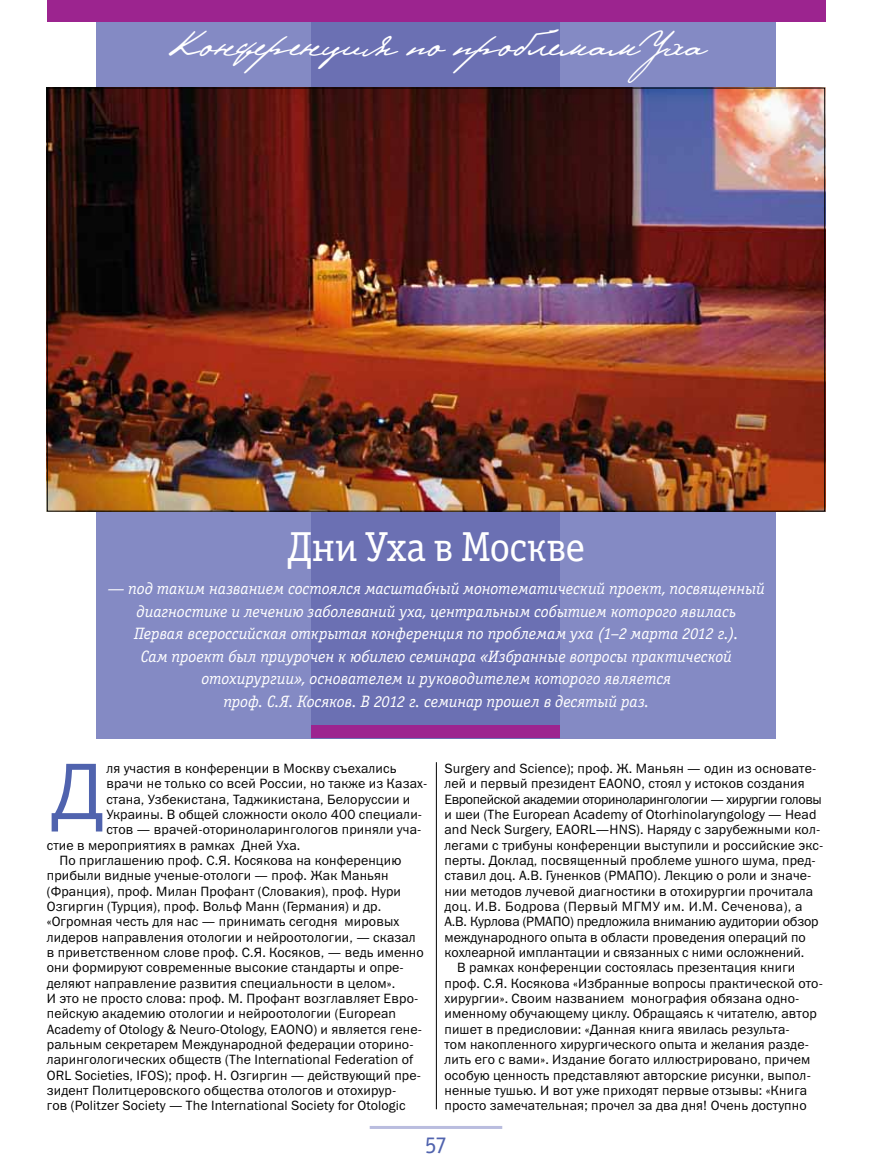
<style>
.page{position:relative;width:872px;height:1170px;background:#fff}
.page>*{position:absolute;margin:0;border:0;box-sizing:border-box;transform-origin:0 0}
.t1{font:80.55px "Franklin Gothic Book C";color:#5063ae}
.t2{font:42px "Officina Serif C";letter-spacing:-.015em;color:#fff}
.t3{font:37.5px "Pushkin";color:#fff}
.t4{font:24px "Officina Serif C";color:#5063ae}
.t5{font:italic 16.5px/22.5px "Officina Serif C";letter-spacing:-.01em;color:#fff;text-align:center}
.t6{font:13.5px "Franklin Gothic Book C";letter-spacing:.01em;color:#000}
.t7{font:13.5px "Franklin Gothic Book C";letter-spacing:-.03em;color:#000}
.t8{font:13.5px "Franklin Gothic Book C";letter-spacing:-.01em;color:#000}
.t9{font:13.5px "Franklin Gothic Book C";letter-spacing:.03em;color:#000}
</style>
<div class="page">
<svg style="left:96px;top:21px;width:680px;height:717px;background:#7a7eba"></svg>
<hr style="left:370px;top:1125px;width:132px;height:3px;background:#babddf">
<div style="left:312px;top:725px;width:248px;height:13px;background:#9c248f"></div>
<div style="left:47px;top:0;width:778px;height:21px;background:#9c248f"></div>
<hr style="left:436px;top:762px;width:1px;height:347px;background:#000">
<img style="left:49px;top:90px;width:774px;height:419px">
<h3 class="t3" style="left:169px;top:20px;width:536px">Конференция по проблемам Уха</h3>
<h2 class="t2" style="left:287px;top:524px;width:300px">Дни Уха в Москве</h2>
<p class="t5" style="left:108px;top:578px;width:658px">— под таким названием состоялся масштабный монотематический проект, посвященный диагностике и лечению заболеваний уха, центральным событием которого явилась<br>Первая всероссийская открытая конференция по проблемам уха (1–2 марта 2012 г.).<br>Сам проект был приурочен к юбилею семинара «Избранные вопросы практической отохирургии», основателем и руководителем которого является<br>проф. С.Я. Косяков. В 2012 г. семинар прошел в десятый раз.</p>
<p class="t6" style="left:106px;top:761px;width:292px">ля участия в конференции в Москву съехались</p>
<p class="t6" style="left:106px;top:776px;width:323px">врачи не только со всей России, но также из Казах-</p>
<p class="t6" style="left:106px;top:791px;width:305px">стана, Узбекистана, Таджикистана, Белоруссии и</p>
<p class="t6" style="left:106px;top:806px;width:317px">Украины. В общей сложности около 400 специали-</p>
<p class="t6" style="left:106px;top:822px;width:316px">стов — врачей-оториноларингологов приняли уча-</p>
<p class="t6" style="left:47px;top:837px;width:255px">стие в мероприятиях в рамках Дней Уха.</p>
<p class="t6" style="left:60px;top:852px;width:343px">По приглашению проф. С.Я. Косякова на конференцию</p>
<p class="t6" style="left:47px;top:868px;width:343px">прибыли видные ученые-отологи — проф. Жак Маньян</p>
<p class="t6" style="left:47px;top:883px;width:356px">(Франция), проф. Милан Профант (Словакия), проф. Нури</p>
<p class="t6" style="left:47px;top:898px;width:336px">Озгиргин (Турция), проф. Вольф Манн (Германия) и др.</p>
<p class="t6" style="left:47px;top:914px;width:354px">«Огромная честь для нас — принимать сегодня мировых</p>
<p class="t6" style="left:47px;top:929px;width:370px">лидеров направления отологии и нейроотологии, — сказал</p>
<p class="t6" style="left:47px;top:944px;width:378px">в приветственном слове проф. С.Я. Косяков, — ведь именно</p>
<p class="t6" style="left:47px;top:960px;width:358px">они формируют современные высокие стандарты и опре-</p>
<p class="t6" style="left:47px;top:975px;width:350px">деляют направление развития специальности в целом».</p>
<p class="t6" style="left:47px;top:990px;width:373px">И это не просто слова: проф. М. Профант возглавляет Евро-</p>
<p class="t6" style="left:47px;top:1006px;width:351px">пейскую академию отологии и нейроотологии (European</p>
<p class="t6" style="left:47px;top:1021px;width:377px">Academy of Otology &amp; Neuro-Otology, EAONO) и является гене-</p>
<p class="t6" style="left:47px;top:1036px;width:368px">ральным секретарем Международной федерации оторино-</p>
<p class="t6" style="left:47px;top:1052px;width:368px">ларингологических обществ (The International Federation of</p>
<p class="t6" style="left:47px;top:1067px;width:376px">ORL Societies, IFOS); проф. Н. Озгиргин — действующий пре-</p>
<p class="t6" style="left:47px;top:1082px;width:351px">зидент Политцеровского общества отологов и отохирур-</p>
<p class="t6" style="left:47px;top:1098px;width:360px">гов (Politzer Society — The International Society for Otologic</p>
<h1 class="t1" style="left:51px;top:746px;width:54px">Д</h1>
<p class="t6" style="left:444px;top:761px;width:373px">Surgery and Science); проф. Ж. Маньян — один из основате-</p>
<p class="t6" style="left:444px;top:776px;width:362px">лей и первый президент EAONO, стоял у истоков создания</p>
<p class="t7" style="left:444px;top:791px;width:379px">Европейской академии оториноларингологии — хирургии головы</p>
<p class="t6" style="left:444px;top:807px;width:373px">и шеи (The European Academy of Otorhinolaryngology — Head</p>
<p class="t6" style="left:444px;top:822px;width:377px">and Neck Surgery, EAORL—HNS). Наряду с зарубежными кол-</p>
<p class="t6" style="left:444px;top:837px;width:380px">легами с трибуны конференции выступили и российские экс-</p>
<p class="t6" style="left:444px;top:852px;width:373px">перты. Доклад, посвященный проблеме ушного шума, пред-</p>
<p class="t6" style="left:444px;top:868px;width:368px">ставил доц. А.В. Гуненков (РМАПО). Лекцию о роли и значе-</p>
<p class="t6" style="left:444px;top:883px;width:370px">нии методов лучевой диагностики в отохирургии прочитала</p>
<p class="t9" style="left:444px;top:898px;width:359px">доц. И.В. Бодрова (Первый МГМУ им. И.М. Сеченова), а</p>
<p class="t8" style="left:444px;top:914px;width:376px">А.В. Курлова (РМАПО) предложила вниманию аудитории обзор</p>
<p class="t6" style="left:444px;top:929px;width:363px">международного опыта в области проведения операций по</p>
<p class="t6" style="left:444px;top:944px;width:361px">кохлеарной имплантации и связанных с ними осложнений.</p>
<p class="t6" style="left:457px;top:960px;width:339px">В рамках конференции состоялась презентация книги</p>
<p class="t6" style="left:444px;top:975px;width:380px">проф. С.Я. Косякова «Избранные вопросы практической ото-</p>
<p class="t6" style="left:444px;top:990px;width:356px">хирургии». Своим названием монография обязана одно-</p>
<p class="t6" style="left:444px;top:1006px;width:374px">именному обучающему циклу. Обращаясь к читателю, автор</p>
<p class="t6" style="left:444px;top:1021px;width:347px">пишет в предисловии: «Данная книга явилась результа-</p>
<p class="t6" style="left:444px;top:1036px;width:366px">том накопленного хирургического опыта и желания разде-</p>
<p class="t6" style="left:444px;top:1052px;width:367px">лить его с вами». Издание богато иллюстрировано, причем</p>
<p class="t6" style="left:444px;top:1067px;width:368px">особую ценность представляют авторские рисунки, выпол-</p>
<p class="t6" style="left:444px;top:1082px;width:364px">ненные тушью. И вот уже приходят первые отзывы: «Книга</p>
<p class="t6" style="left:444px;top:1098px;width:364px">просто замечательная; прочел за два дня! Очень доступно</p>
<h3 class="t4" style="left:425px;top:1131px;width:24px">57</h3>
</div>
